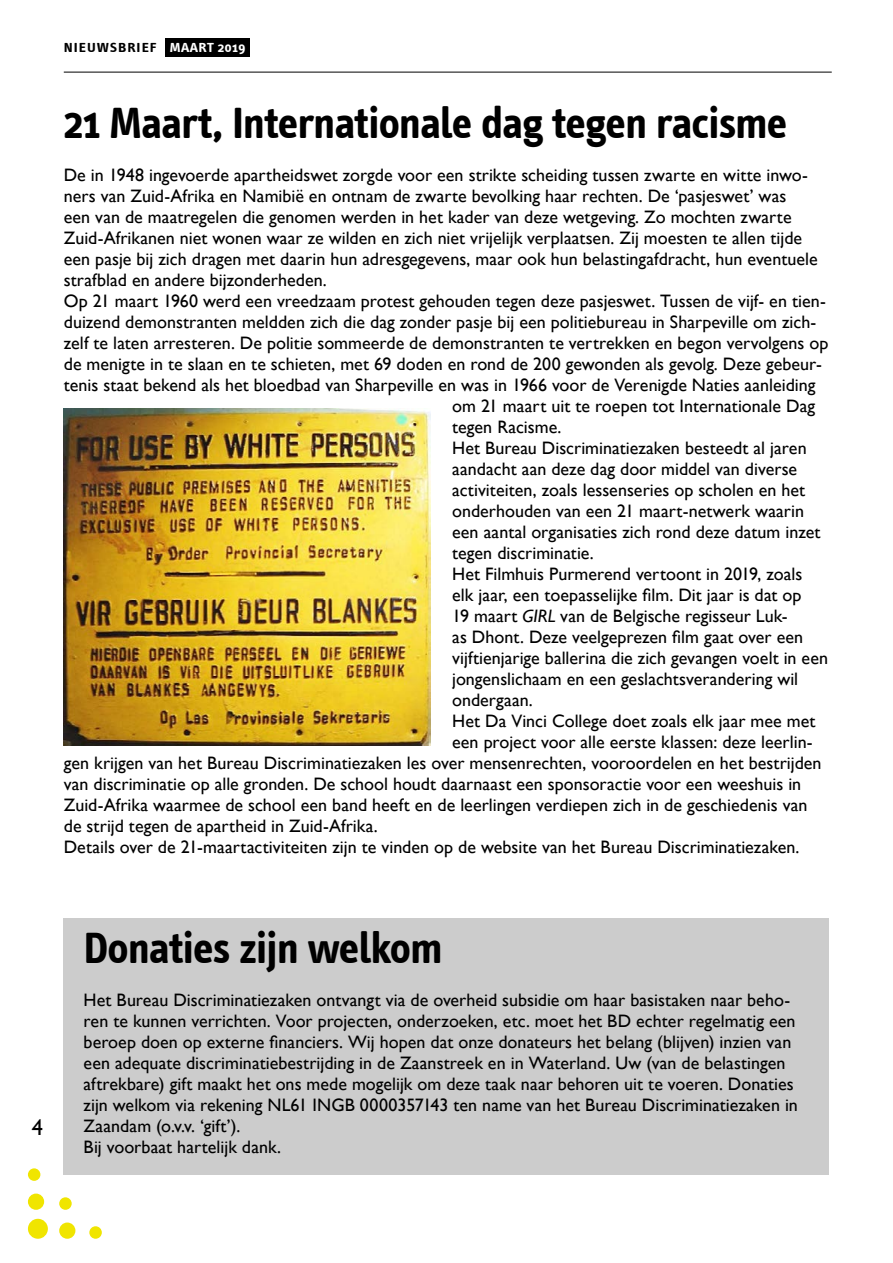
<style>
.page{position:relative;width:893px;height:1263px;background:#fff}
.page>*{position:absolute;margin:0;border:0;box-sizing:border-box;transform-origin:0 0}
.t1{font:700 45px "Info Text";letter-spacing:-.01em;color:#000}
.t2{font:22.5px "Gill Sans";color:#000}
.t3{font:18px/21px "Gill Sans";color:#000}
.t4{font:700 13.5px "Info Text";letter-spacing:.07em;color:#000;scale:1.11 1}
.s1{color:#fff}
.s2{font-style:italic}
</style>
<div class="page">
<hr style="left:64px;top:72px;width:768px;height:1px;background:#000">
<div style="left:165px;top:38px;width:85px;height:18px;background:#000"></div>
<div style="left:28px;top:1219px;width:20px;height:20px;background:#f0e500;border-radius:50%"></div>
<div style="left:28px;top:1193px;width:16px;height:17px;background:#f0e500;border-radius:50%"></div>
<div style="left:59px;top:1222px;width:16px;height:17px;background:#f0e500;border-radius:50%"></div>
<div style="left:89px;top:1226px;width:13px;height:13px;background:#f0e500;border-radius:50%"></div>
<div style="left:59px;top:1197px;width:13px;height:13px;background:#f0e500;border-radius:50%"></div>
<div style="left:28px;top:1168px;width:12px;height:13px;background:#f0e500;border-radius:50%"></div>
<div style="left:64px;top:918px;width:765px;height:257px;background:#ccc"></div>
<img style="left:64px;top:409px;width:367px;height:336px">
<p class="t4" style="left:64px;top:39px;width:165px">NIEUWSBRIEF <span class="s1">MAART 2019</span></p>
<h1 class="t1" style="left:64px;top:97px;width:725px">21 Maart, Internationale dag tegen racisme</h1>
<p class="t3" style="left:64px;top:164px;width:746px">De in 1948 ingevoerde apartheidswet zorgde voor een strikte scheiding tussen zwarte en witte inwo-</p>
<p class="t3" style="left:64px;top:185px;width:724px">ners van Zuid-Afrika en Namibië en ontnam de zwarte bevolking haar rechten. De ‘pasjeswet’ was</p>
<p class="t3" style="left:64px;top:206px;width:729px">een van de maatregelen die genomen werden in het kader van deze wetgeving. Zo mochten zwarte</p>
<p class="t3" style="left:64px;top:227px;width:740px">Zuid-Afrikanen niet wonen waar ze wilden en zich niet vrijelijk verplaatsen. Zij moesten te allen tijde</p>
<p class="t3" style="left:64px;top:248px;width:755px">een pasje bij zich dragen met daarin hun adresgegevens, maar ook hun belastingafdracht, hun eventuele</p>
<p class="t3" style="left:64px;top:269px;width:265px">strafblad en andere bijzonderheden.</p>
<p class="t3" style="left:64px;top:290px;width:764px">Op 21 maart 1960 werd een vreedzaam protest gehouden tegen deze pasjeswet. Tussen de vijf- en tien-</p>
<p class="t3" style="left:64px;top:311px;width:754px">duizend demonstranten meldden zich die dag zonder pasje bij een politiebureau in Sharpeville om zich-</p>
<p class="t3" style="left:64px;top:332px;width:766px">zelf te laten arresteren. De politie sommeerde de demonstranten te vertrekken en begon vervolgens op</p>
<p class="t3" style="left:64px;top:353px;width:760px">de menigte in te slaan en te schieten, met 69 doden en rond de 200 gewonden als gevolg. Deze gebeur-</p>
<p class="t3" style="left:64px;top:374px;width:753px">tenis staat bekend als het bloedbad van Sharpeville en was in 1966 voor de Verenigde Naties aanleiding</p>
<p class="t3" style="left:452px;top:395px;width:365px">om 21 maart uit te roepen tot Internationale Dag</p>
<p class="t3" style="left:452px;top:416px;width:111px">tegen Racisme.</p>
<p class="t3" style="left:452px;top:437px;width:356px">Het Bureau Discriminatiezaken besteedt al jaren</p>
<p class="t3" style="left:452px;top:458px;width:346px">aandacht aan deze dag door middel van diverse</p>
<p class="t3" style="left:452px;top:479px;width:355px">activiteiten, zoals lessenseries op scholen en het</p>
<p class="t3" style="left:452px;top:500px;width:353px">onderhouden van een 21 maart-netwerk waarin</p>
<p class="t3" style="left:452px;top:521px;width:370px">een aantal organisaties zich rond deze datum inzet</p>
<p class="t3" style="left:452px;top:542px;width:143px">tegen discriminatie.</p>
<p class="t3" style="left:452px;top:563px;width:352px">Het Filmhuis Purmerend vertoont in 2019, zoals</p>
<p class="t3" style="left:452px;top:584px;width:351px">elk jaar, een toepasselijke film. Dit jaar is dat op</p>
<p class="t3" style="left:452px;top:605px;width:337px">19 maart <span class="s2">GIRL</span> van de Belgische regisseur Luk-</p>
<p class="t3" style="left:452px;top:626px;width:352px">as Dhont. Deze veelgeprezen film gaat over een</p>
<p class="t3" style="left:452px;top:647px;width:377px">vijftienjarige ballerina die zich gevangen voelt in een</p>
<p class="t3" style="left:452px;top:668px;width:348px">jongenslichaam en een geslachtsverandering wil</p>
<p class="t3" style="left:452px;top:689px;width:82px">ondergaan.</p>
<p class="t3" style="left:452px;top:710px;width:365px">Het Da Vinci College doet zoals elk jaar mee met</p>
<p class="t3" style="left:452px;top:731px;width:362px">een project voor alle eerste klassen: deze leerlin-</p>
<p class="t3" style="left:64px;top:752px;width:759px">gen krijgen van het Bureau Discriminatiezaken les over mensenrechten, vooroordelen en het bestrijden</p>
<p class="t3" style="left:64px;top:773px;width:739px">van discriminatie op alle gronden. De school houdt daarnaast een sponsoractie voor een weeshuis in</p>
<p class="t3" style="left:64px;top:794px;width:745px">Zuid-Afrika waarmee de school een band heeft en de leerlingen verdiepen zich in de geschiedenis van</p>
<p class="t3" style="left:64px;top:815px;width:315px">de strijd tegen de apartheid in Zuid-Afrika.</p>
<p class="t3" style="left:64px;top:836px;width:737px">Details over de 21-maartactiviteiten zijn te vinden op de website van het Bureau Discriminatiezaken.</p>
<p class="t2" style="left:32px;top:1114px;width:13px">4</p>
<h1 class="t1" style="left:84px;top:922px;width:360px">Donaties zijn welkom</h1>
<p class="t3" style="left:84px;top:989px;width:716px">Het Bureau Discriminatiezaken ontvangt via de overheid subsidie om haar basistaken naar beho&shy;ren te kunnen verrichten. Voor projecten, onderzoeken, etc. moet het BD echter regelmatig een beroep doen op externe financiers. Wij hopen dat onze donateurs het belang (blijven) inzien van een adequate discriminatiebestrijding in de Zaanstreek en in Waterland. Uw (van de belastingen aftrekbare) gift maakt het ons mede mogelijk om deze taak naar behoren uit te voeren. Donaties zijn welkom via rekening NL61 INGB 0000357143 ten name van het Bureau Discriminatiezaken in Zaandam (o.v.v. ‘gift’).<br>Bij voorbaat hartelijk dank.</p>
</div>
